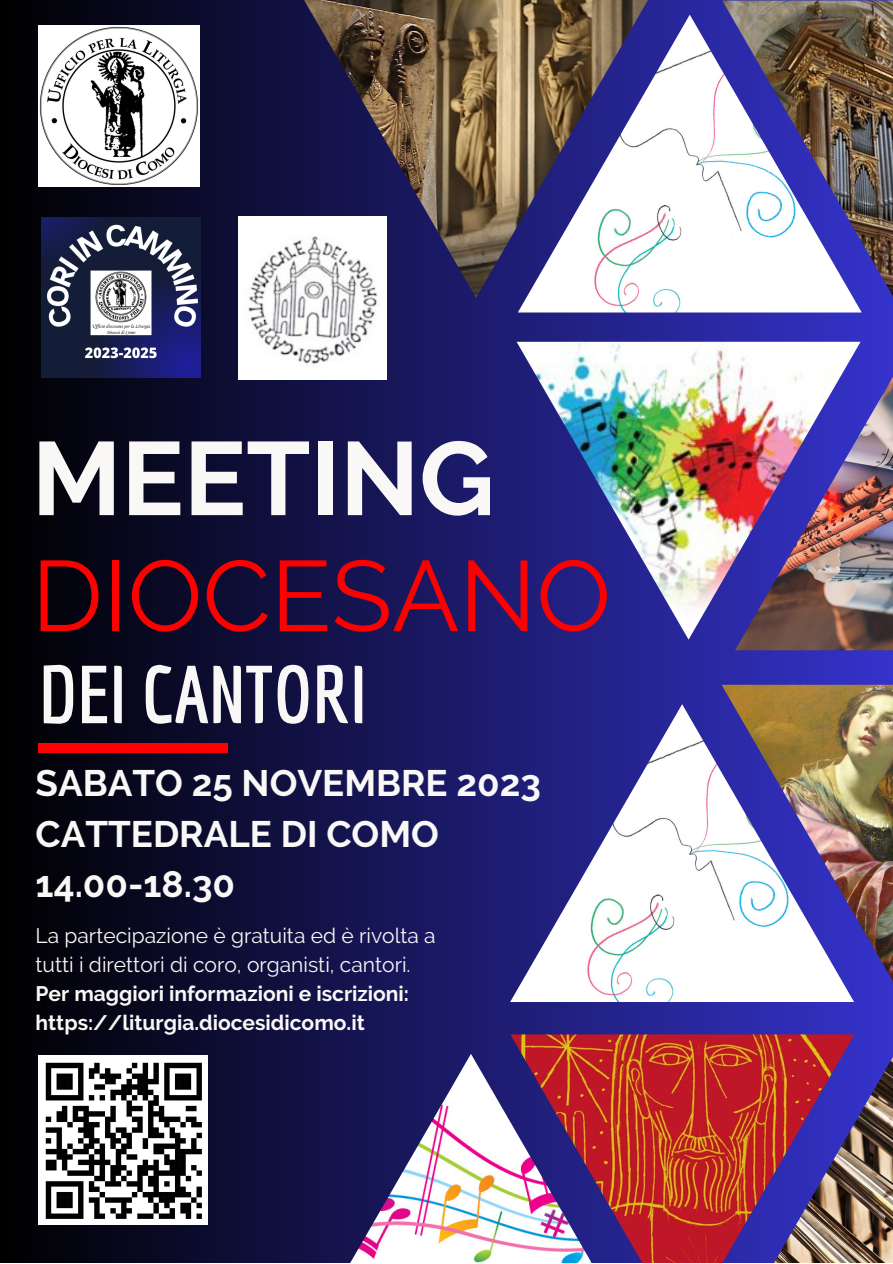
<style>
.page{position:relative;width:893px;height:1264px;background:#fff}
.page>*{position:absolute;margin:0;border:0;box-sizing:border-box;transform-origin:0 0}
.t1{font:700 103.8px "Raleway";color:#f9f8f6}
.t2{font:99.6px "Raleway";color:#fd0000}
.t3{font:700 79.8px "Economica";color:#f9f8f6}
.t4{font:700 36.75px "Raleway";color:#f9f8f6}
.t5{font:21px/29.2px "Raleway";color:#f9f8f6}
.t6{font:700 21px "Raleway";color:#f9f8f6}
</style>
<div class="page">
<div style="left:0;top:0;width:892px;height:1262px;background:linear-gradient(to right,#010101,#3634cb)"></div>
<img style="left:304px;top:0;width:344px;height:298px">
<img style="left:722px;top:1px;width:170px;height:297px">
<img style="left:516px;top:342px;width:344px;height:297px">
<img style="left:721px;top:684px;width:171px;height:298px">
<img style="left:517px;top:15px;width:344px;height:297px">
<img style="left:735px;top:352px;width:157px;height:298px">
<img style="left:510px;top:704px;width:344px;height:298px">
<img style="left:510px;top:1034px;width:344px;height:228px">
<img style="left:299px;top:1053px;width:344px;height:209px">
<img style="left:722px;top:1054px;width:170px;height:208px">
<div style="left:39px;top:742px;width:189px;height:10px;background:#fd0000"></div>
<img style="left:39px;top:26px;width:161px;height:160px">
<img style="left:238px;top:217px;width:148px;height:163px">
<img style="left:39px;top:1055px;width:169px;height:168px">
<img style="left:41px;top:217px;width:160px;height:160px">
<p class="t1" style="left:32px;top:417px;width:464px">MEETING</p>
<p class="t2" style="left:32px;top:537px;width:581px">DIOCESANO</p>
<p class="t3" style="left:39px;top:647px;width:329px">DEI CANTORI</p>
<p class="t4" style="left:36px;top:761px;width:506px">SABATO 25 NOVEMBRE 2023</p>
<p class="t4" style="left:36px;top:812px;width:405px">CATTEDRALE DI COMO</p>
<p class="t4" style="left:36px;top:862px;width:201px">14.00-18.30</p>
<p class="t5" style="left:36px;top:920px;width:401px">La partecipazione è gratuita ed è rivolta a tutti i direttori di coro, organisti, cantori.</p>
<p class="t6" style="left:36px;top:981px;width:375px">Per maggiori informazioni e iscrizioni:</p>
<p class="t6" style="left:36px;top:1010px;width:330px">https://liturgia.diocesidicomo.it</p>
</div>
